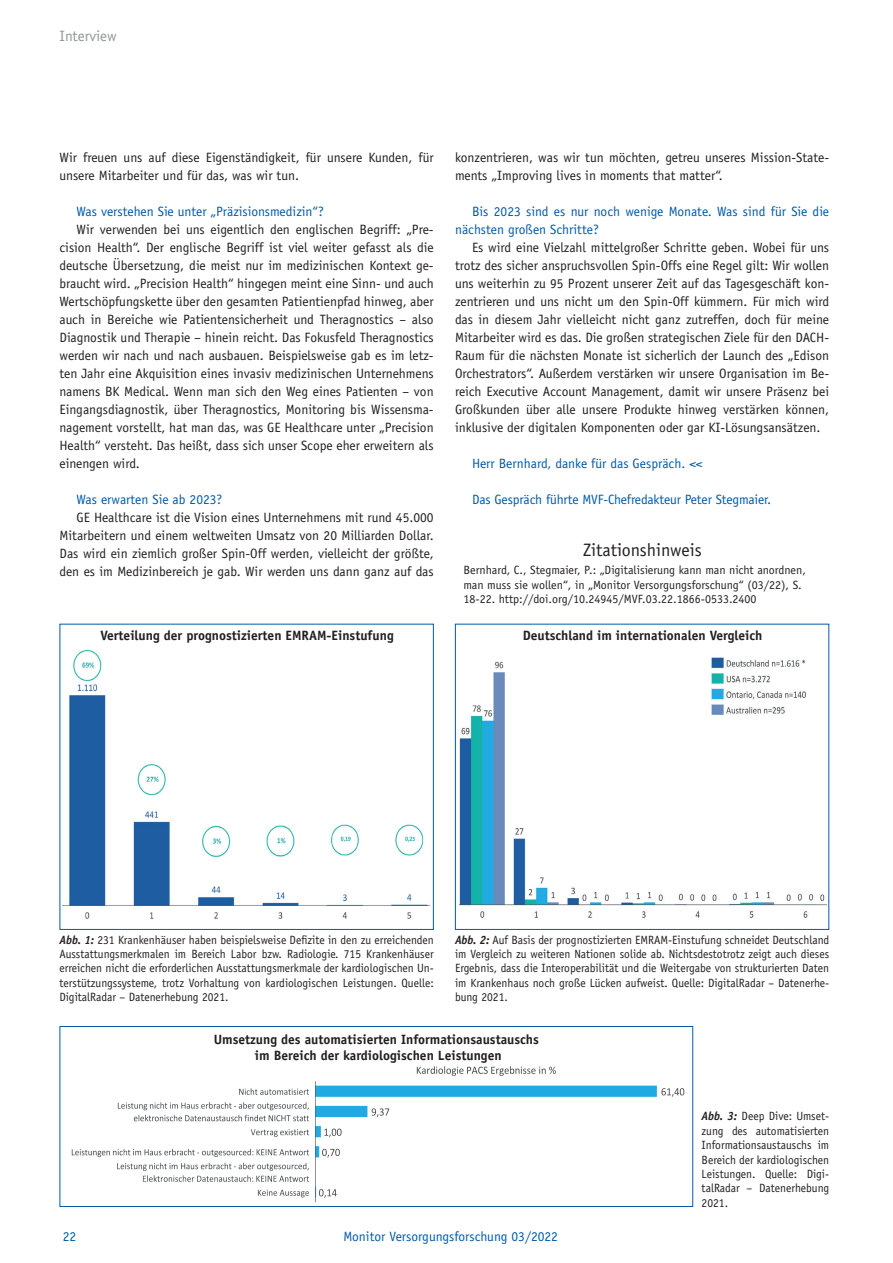
<style>
.page{position:relative;width:893px;height:1263px;background:#fff}
.page>*{position:absolute;margin:0;border:0;box-sizing:border-box;transform-origin:0 0}
.t1{font:18px "Officina Sans";color:#231f20}
.t2{font:15px "Officina Sans";color:#939598}
.t3{font:13.5px/18px "Officina Sans";color:#231f20;text-align:justify}
.t4{font:13.5px/18px "Officina Sans";color:#015aaa}
.t5{font:700 13.5px/16.2px "Officina Sans";color:#231f20;text-align:center}
.t6{font:12px/14.4px "Officina Sans";color:#231f20;text-align:justify;scale:.96 1}
.t7{font:12px/14.4px "Officina Sans";color:#231f20}
.s1{font-weight:700;font-style:italic}
</style>
<div class="page">
<div style="left:60px;top:1026px;width:633px;height:181px;background:#fff;border:1px solid #015aaa"></div>
<img style="left:71px;top:1066px;width:614px;height:137px">
<div style="left:60px;top:624px;width:374px;height:306px;background:#fff;border:1px solid #015aaa"></div>
<img style="left:63px;top:649px;width:366px;height:270px">
<div style="left:455px;top:624px;width:374px;height:306px;background:#fff;border:1px solid #015aaa"></div>
<img style="left:459px;top:657px;width:367px;height:261px">
<p class="t2" style="left:60px;top:27px;width:58px">Interview</p>
<p class="t3" style="left:60px;top:148px;width:376px">Wir freuen uns auf diese Eigenständigkeit, für unsere Kunden, für unsere Mitarbeiter und für das, was wir tun.</p>
<p class="t4" style="left:77px;top:202px;width:249px">Was verstehen Sie unter „Präzisionsmedizin“?</p>
<p class="t3" style="left:60px;top:220px;width:376px;text-indent:17px">Wir verwenden bei uns eigentlich den englischen Begriff: „Pre&shy;cision Health“. Der englische Begriff ist viel weiter gefasst als die deutsche Übersetzung, die meist nur im medizinischen Kontext ge&shy;braucht wird. „Precision Health“ hingegen meint eine Sinn- und auch Wertschöpfungskette über den gesamten Patientienpfad hinweg, aber auch in Bereiche wie Patientensicherheit und Theragnostics – also Diagnostik und Therapie – hinein reicht. Das Fokusfeld Theragnostics werden wir nach und nach ausbauen. Beispielsweise gab es im letz&shy;ten Jahr eine Akquisition eines invasiv medizinischen Unternehmens namens BK Medical. Wenn man sich den Weg eines Patienten – von Eingangsdiagnostik, über Theragnostics, Monitoring bis Wissensma&shy;nagement vorstellt, hat man das, was GE Healthcare unter „Precision Health“ versteht. Das heißt, dass sich unser Scope eher erweitern als einengen wird.</p>
<p class="t4" style="left:77px;top:490px;width:147px">Was erwarten Sie ab 2023?</p>
<p class="t3" style="left:60px;top:508px;width:376px;text-indent:17px">GE Healthcare ist die Vision eines Unternehmens mit rund 45.000<br>Mitarbeitern und einem weltweiten Umsatz von 20 Milliarden Dollar.<br>Das wird ein ziemlich großer Spin-Off werden, vielleicht der größte, den es im Medizinbereich je gab. Wir werden uns dann ganz auf das</p>
<p class="t5" style="left:100px;top:627px;width:295px">Verteilung der prognostizierten EMRAM-Einstufung</p>
<p class="t3" style="left:455px;top:148px;width:376px">konzentrieren, was wir tun möchten, getreu unseres Mission-State&shy;ments „Improving lives in moments that matter“.</p>
<p class="t4" style="left:455px;top:202px;width:376px;text-indent:17px">Bis 2023 sind es nur noch wenige Monate. Was sind für Sie die nächsten großen Schritte?</p>
<p class="t3" style="left:455px;top:238px;width:376px;text-indent:17px">Es wird eine Vielzahl mittelgroßer Schritte geben. Wobei für uns trotz des sicher anspruchsvollen Spin-Offs eine Regel gilt: Wir wollen uns weiterhin zu 95 Prozent unserer Zeit auf das Tagesgeschäft kon&shy;zentrieren und uns nicht um den Spin-Off kümmern. Für mich wird das in diesem Jahr vielleicht nicht ganz zutreffen, doch für meine Mitarbeiter wird es das. Die großen strategischen Ziele für den DACH-Raum für die nächsten Monate ist sicherlich der Launch des „Edison Orchestrators“. Außerdem verstärken wir unsere Organisation im Be&shy;reich Executive Account Management, damit wir unsere Präsenz bei Großkunden über alle unsere Produkte hinweg verstärken können, inklusive der digitalen Komponenten oder gar KI-Lösungsansätzen.</p>
<p class="t4" style="left:472px;top:454px;width:232px">Herr Bernhard, danke für das Gespräch. &lt;&lt;</p>
<p class="t4" style="left:472px;top:490px;width:301px">Das Gespräch führte MVF-Chefredakteur Peter Stegmaier.</p>
<h1 class="t1" style="left:583px;top:539px;width:120px">Zitationshinweis</h1>
<p class="t7" style="left:463px;top:563px;width:344px">Bernhard, C., Stegmaier, P.: „Digitalisierung kann man nicht anordnen, man muss sie wollen“, in „Monitor Versorgungsforschung“ (03/22), S.<br>18-22. http://doi.org/10.24945/MVF.03.22.1866-0533.2400</p>
<p class="t5" style="left:523px;top:627px;width:241px">Deutschland im internationalen Vergleich</p>
<p class="t6" style="left:60px;top:932px;width:391px"><span class="s1">Abb. 1:</span> 231 Krankenhäuser haben beispielsweise Defizite in den zu erreichenden Ausstattungsmerkmalen im Bereich Labor bzw. Radiologie. 715 Krankenhäuser erreichen nicht die erforderlichen Ausstattungsmerkmale der kardiologischen Un&shy;terstützungssysteme, trotz Vorhaltung von kardiologischen Leistungen. Quelle:<br>DigitalRadar – Datenerhebung 2021.</p>
<p class="t6" style="left:455px;top:932px;width:391px"><span class="s1">Abb. 2:</span> Auf Basis der prognostizierten EMRAM-Einstufung schneidet Deutschland im Vergleich zu weiteren Nationen solide ab. Nichtsdestotrotz zeigt auch dieses Ergebnis, dass die Interoperabilität und die Weitergabe von strukturierten Daten im Krankenhaus noch große Lücken aufweist. Quelle: DigitalRadar – Datenerhe&shy;bung 2021.</p>
<p class="t5" style="left:214px;top:1031px;width:327px">Umsetzung des automatisierten Informationsaustauschs im Bereich der kardiologischen Leistungen</p>
<p class="t4" style="left:63px;top:1227px;width:15px">22</p>
<p class="t4" style="left:343px;top:1227px;width:216px">Monitor Versorgungsforschung 03/2022</p>
<p class="t6" style="left:702px;top:1109px;width:134px"><span class="s1">Abb. 3:</span> Deep Dive: Umset&shy;zung des automatisierten Informationsaustauschs im Bereich der kardiologischen Leistungen. Quelle: Digi&shy;talRadar – Datenerhebung 2021.</p>
</div>
